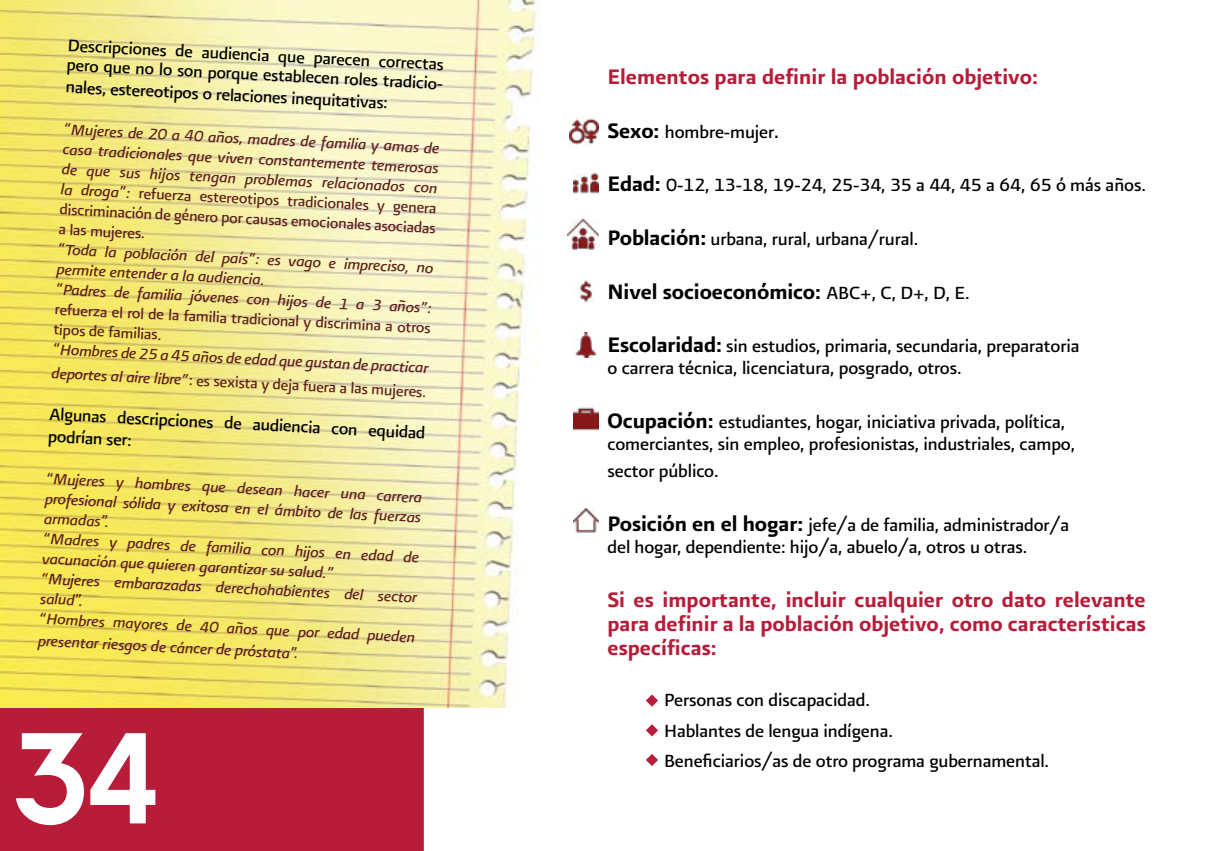
<style>
.page{position:relative;width:1231px;height:851px;background:#fff}
.page>*{position:absolute;margin:0;border:0;box-sizing:border-box;transform-origin:0 0}
.t1{font:130px "Chalet New York Nineteen Seventy";color:#fff}
.t2{font:25px/24px "Presidencia Firme";color:#b71d39;text-align:justify}
.t3{font:25px "Presidencia Firme";letter-spacing:-.005em;color:#000}
.t4{font:21px/22px "Presidencia Base";letter-spacing:-.005em;color:#000}
.t5{font:20px/19.4px "Presidencia Base";color:#000}
.t6{font:italic 18px/20px "Presidencia Base";color:#601f1f}
.t7{font:18px/20.2px "Presidencia Base";color:#601f1f}
.s1{font-style:normal}
.s2{font-family:"Presidencia Firme";font-size:25px}
.s3{font-family:"Akzidenz Grotesk BE"}
.s4{font-family:"Presidencia Base";font-size:21px}
</style>
<div class="page">
<div style="left:0;top:707px;width:424px;height:143px;background:#b71d39"></div>
<img style="left:0;top:0;width:538px;height:707px">
<img style="left:567px;top:218px;width:31px;height:31px">
<img style="left:579px;top:280px;width:14px;height:23px">
<img style="left:575px;top:332px;width:22px;height:25px">
<img style="left:573px;top:407px;width:25px;height:24px">
<img style="left:573px;top:507px;width:25px;height:25px">
<img style="left:570px;top:117px;width:28px;height:28px">
<img style="left:573px;top:172px;width:25px;height:22px">
<svg style="left:646px;top:694px;width:12px;height:12px"></svg>
<svg style="left:646px;top:754px;width:12px;height:12px"></svg>
<svg style="left:646px;top:724px;width:12px;height:12px"></svg>
<p class="t5" style="left:68px;top:35px;width:378px;rotate:3deg">Descripciones de audiencia que parecen correctas pero que no lo son porque establecen roles tradicio-</p>
<p class="t5" style="left:66px;top:76px;width:324px;rotate:3deg">nales, estereotipos o relaciones inequitativas:</p>
<p class="t6" style="left:64px;top:118px;width:378px;text-align:justify;rotate:3deg">“Mujeres de 20 a 40 años, madres de familia y amas de casa tradicionales que viven constantemente temerosas de que sus hijos tengan problemas relacionados con la droga”: <span class="s1">refuerza estereotipos tradicionales y genera discriminación de género por causas emocionales asociadas a las mujeres.</span></p>
<p class="t6" style="left:58px;top:238px;width:378px;rotate:3deg">“Toda la población del país”: es vago e impreciso, no permite entender a la audiencia.<br>“Padres de familia jóvenes con hijos de 1 a 3 años”:</p>
<p class="t7" style="left:55px;top:298px;width:378px;rotate:3deg">refuerza el rol de la familia tradicional y discrimina a otros tipos de familias.</p>
<p class="t6" style="left:53px;top:336px;width:378px;line-height:23.8px;rotate:3deg">“Hombres de 25 a 45 años de edad que gustan de practicar deportes al aire libre”<span class="s1">: es sexista y deja fuera a las mujeres.</span></p>
<p class="t5" style="left:50px;top:402px;width:378px;line-height:22.4px;rotate:3deg">Algunas descripciones de audiencia con equidad podrían ser:</p>
<p class="t6" style="left:47px;top:467px;width:378px;rotate:3deg">“Mujeres y hombres que desean hacer una carrera profesional sólida y exitosa en el ámbito de las fuerzas armadas”.<br>“Madres y padres de familia con hijos en edad de vacunación que quieren garantizar su salud.”<br>“Mujeres embarazadas derechohabientes del sector salud”.<br>“Hombres mayores de 40 años que por edad pueden</p>
<p class="t6" style="left:39px;top:629px;width:262px;rotate:3deg">presentar riesgos de cáncer de próstata”.</p>
<h1 class="t1" style="left:14px;top:698px;width:147px">34</h1>
<h2 class="t2" style="left:607px;top:64px;width:432px">Elementos para definir la población objetivo:</h2>
<p class="t4" style="left:607px;top:120px;width:173px"><span class="s2">Sexo:</span> hombre-mujer<span class="s3">.</span></p>
<p class="t4" style="left:607px;top:174px;width:540px"><span class="s2">Edad:</span> 0-12, 13-18, 19-24, 25-34, 35 a 44, 45 a 64, 65 ó más años.</p>
<p class="t4" style="left:607px;top:227px;width:312px"><span class="s2">Población:</span> urbana, rural, urbana/rural.</p>
<h2 class="t3" style="left:607px;top:277px;width:364px">Nivel socioeconómico: <span class="s4">ABC+, C, D+, D, E.</span></h2>
<p class="t4" style="left:607px;top:335px;width:473px"><span class="s2">Escolaridad:</span> sin estudios, primaria, secundaria, preparatoria o carrera técnica, licenciatura, posgrado, otros.</p>
<p class="t4" style="left:607px;top:410px;width:469px"><span class="s2">Ocupación:</span> estudiantes, hogar, iniciativa privada, política, comerciantes, sin empleo, profesionistas, industriales, campo,</p>
<p class="t4" style="left:607px;top:459px;width:113px">sector público.</p>
<p class="t4" style="left:607px;top:513px;width:463px"><span class="s2">Posición en el hogar:</span> jefe/a de familia, administrador/a del hogar, dependiente: hijo/a, abuelo/a, otros u otras.</p>
<h2 class="t2" style="left:607px;top:587px;width:540px">Si es importante, incluir cualquier otro dato relevante para definir a la población objetivo, como características específicas:</h2>
<p class="t4" style="left:664px;top:684px;width:386px;line-height:30.6px">Personas con discapacidad.<br>Hablantes de lengua indígena.<br>Beneficiarios/as de otro programa gubernamental.</p>
</div>
